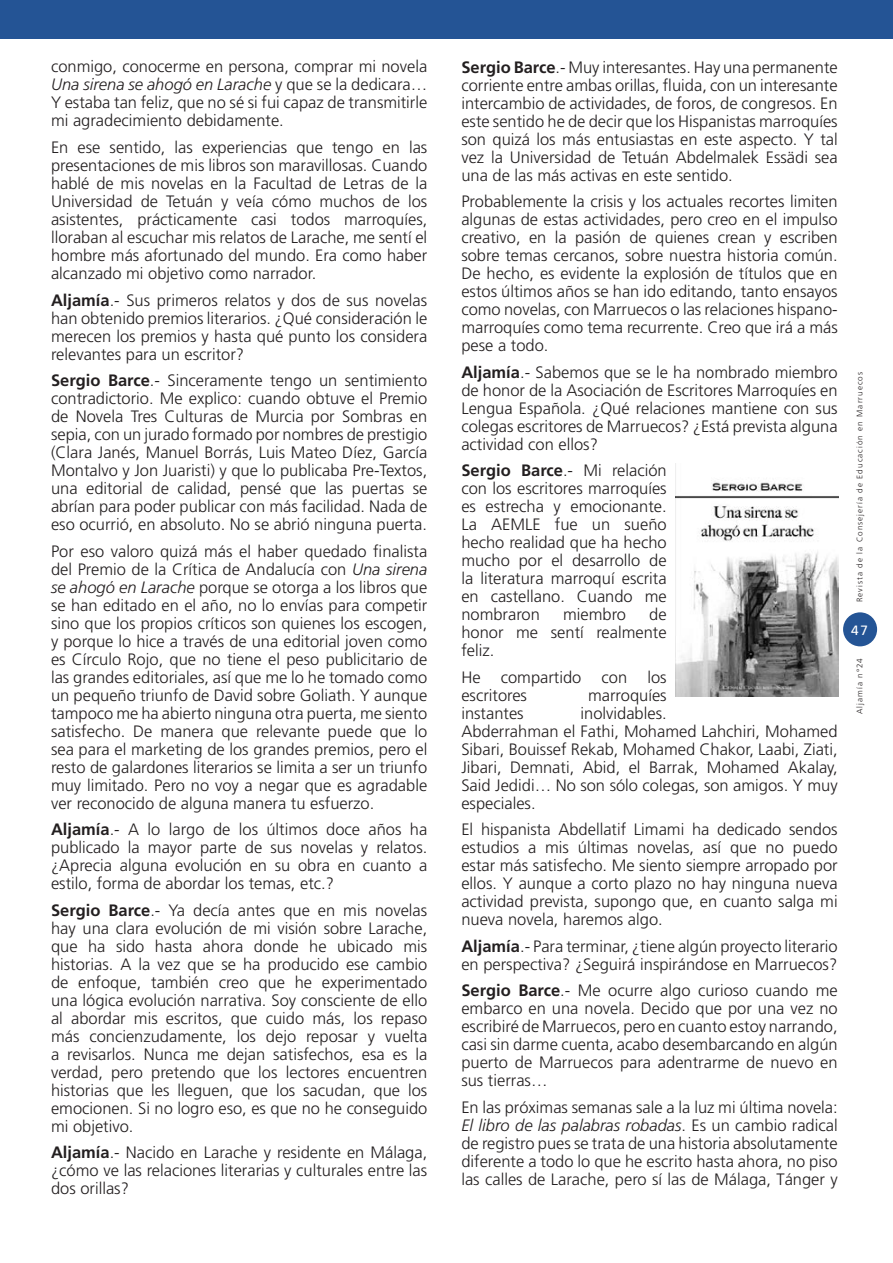
<style>
.page{position:relative;width:893px;height:1263px;background:#fff}
.page>*{position:absolute;margin:0;border:0;box-sizing:border-box;transform-origin:0 0}
.n00{font:300 16.5px/18px "Frutiger";color:#231f20;text-align:justify}
.t1{font:13.5px "Frutiger";color:#fff}
.t2{font:300 8.1px "Frutiger";letter-spacing:.13em;color:#231f20}
.s1{font-style:italic}
.s2{font-weight:700}
</style>
<div class="page">
<div style="left:0;top:0;width:893px;height:38px;background:#245495"></div>
<img style="left:675px;top:463px;width:164px;height:234px">
<div style="left:843px;top:612px;width:34px;height:34px;background:#245495;border-radius:50%"></div>
<p class="n00" style="left:51px;top:58px;width:378px">conmigo, conocerme en persona, comprar mi novela <span class="s1">Una sirena se ahogó en Larache</span> y que se la dedicara… Y estaba tan feliz, que no sé si fui capaz de transmitirle mi agradecimiento debidamente.</p>
<p class="n00" style="left:51px;top:138px;width:378px">En ese sentido, las experiencias que tengo en las presentaciones de mis libros son maravillosas. Cuando hablé de mis novelas en la Facultad de Letras de la Universidad de Tetuán y veía cómo muchos de los asistentes, prácticamente casi todos marroquíes, lloraban al escuchar mis relatos de Larache, me sentí el hombre más afortunado del mundo. Era como haber alcanzado mi objetivo como narrador.</p>
<p class="n00" style="left:51px;top:291px;width:378px"><span class="s2">Aljamía</span>.- Sus primeros relatos y dos de sus novelas han obtenido premios literarios. ¿Qué consideración le merecen los premios y hasta qué punto los considera relevantes para un escritor?</p>
<p class="n00" style="left:51px;top:371px;width:378px"><span class="s2">Sergio Barce</span>.- Sinceramente tengo un sentimiento contradictorio. Me explico: cuando obtuve el Premio de Novela Tres Culturas de Murcia por Sombras en sepia, con un jurado formado por nombres de prestigio (Clara Janés, Manuel Borrás, Luis Mateo Díez, García Montalvo y Jon Juaristi) y que lo publicaba Pre-Textos, una editorial de calidad, pensé que las puertas se abrían para poder publicar con más facilidad. Nada de eso ocurrió, en absoluto. No se abrió ninguna puerta.</p>
<p class="n00" style="left:51px;top:542px;width:378px">Por eso valoro quizá más el haber quedado finalista del Premio de la Crítica de Andalucía con <span class="s1">Una sirena se ahogó en Larache</span> porque se otorga a los libros que se han editado en el año, no lo envías para competir sino que los propios críticos son quienes los escogen, y porque lo hice a través de una editorial joven como es Círculo Rojo, que no tiene el peso publicitario de las grandes editoriales, así que me lo he tomado como un pequeño triunfo de David sobre Goliath. Y aunque tampoco me ha abierto ninguna otra puerta, me siento satisfecho. De manera que relevante puede que lo sea para el marketing de los grandes premios, pero el resto de galardones literarios se limita a ser un triunfo muy limitado. Pero no voy a negar que es agradable ver reconocido de alguna manera tu esfuerzo.</p>
<p class="n00" style="left:51px;top:820px;width:378px"><span class="s2">Aljamía</span>.- A lo largo de los últimos doce años ha publicado la mayor parte de sus novelas y relatos. ¿Aprecia alguna evolución en su obra en cuanto a estilo, forma de abordar los temas, etc.?</p>
<p class="n00" style="left:51px;top:901px;width:378px"><span class="s2">Sergio Barce</span>.- Ya decía antes que en mis novelas hay una clara evolución de mi visión sobre Larache, que ha sido hasta ahora donde he ubicado mis historias. A la vez que se ha producido ese cambio de enfoque, también creo que he experimentado una lógica evolución narrativa. Soy consciente de ello al abordar mis escritos, que cuido más, los repaso más concienzudamente, los dejo reposar y vuelta a revisarlos. Nunca me dejan satisfechos, esa es la verdad, pero pretendo que los lectores encuentren historias que les lleguen, que los sacudan, que los emocionen. Si no logro eso, es que no he conseguido mi objetivo.</p>
<p class="n00" style="left:51px;top:1143px;width:378px"><span class="s2">Aljamía</span>.- Nacido en Larache y residente en Málaga, ¿cómo ve las relaciones literarias y culturales entre las dos orillas?</p>
<p class="n00" style="left:461px;top:58px;width:378px"><span class="s2">Sergio Barce</span>.- Muy interesantes. Hay una permanente corriente entre ambas orillas, fluida, con un interesante intercambio de actividades, de foros, de congresos. En este sentido he de decir que los Hispanistas marroquíes son quizá los más entusiastas en este aspecto. Y tal vez la Universidad de Tetuán Abdelmalek Essädi sea una de las más activas en este sentido.</p>
<p class="n00" style="left:461px;top:192px;width:378px">Probablemente la crisis y los actuales recortes limiten algunas de estas actividades, pero creo en el impulso creativo, en la pasión de quienes crean y escriben sobre temas cercanos, sobre nuestra historia común.<br>De hecho, es evidente la explosión de títulos que en estos últimos años se han ido editando, tanto ensayos como novelas, con Marruecos o las relaciones hispano&shy;marroquíes como tema recurrente. Creo que irá a más pese a todo.</p>
<p class="n00" style="left:461px;top:363px;width:378px"><span class="s2">Aljamía</span>.- Sabemos que se le ha nombrado miembro de honor de la Asociación de Escritores Marroquíes en Lengua Española. ¿Qué relaciones mantiene con sus colegas escritores de Marruecos? ¿Está prevista alguna actividad con ellos?</p>
<p class="n00" style="left:461px;top:461px;width:207px"><span class="s2">Sergio Barce</span>.- Mi relación con los escritores marroquíes es estrecha y emocionante.<br>La AEMLE fue un sueño hecho realidad que ha hecho mucho por el desarrollo de la literatura marroquí escrita en castellano. Cuando me nombraron</p>
<p class="n00" style="left:461px;top:605px;width:207px;text-indent:188px">de honor me sentí realmente feliz.</p>
<p class="n00" style="left:461px;top:668px;width:207px">He compartido con los escritores</p>
<p class="n00" style="left:563px;top:605px;width:64px">miembro</p>
<p class="n00" style="left:588px;top:686px;width:80px">marroquíes</p>
<p class="n00" style="left:461px;top:704px;width:378px;text-align:left;text-indent:119px">inolvidables.<br>Abderrahman el Fathi, Mohamed Lahchiri, Mohamed Sibari, Bouissef Rekab, Mohamed Chakor, Laabi, Ziati, Jibari, Demnati, Abid, el Barrak, Mohamed Akalay, Said Jedidi… No son sólo colegas, son amigos. Y muy especiales.</p>
<p class="n00" style="left:461px;top:820px;width:378px">El hispanista Abdellatif Limami ha dedicado sendos estudios a mis últimas novelas, así que no puedo estar más satisfecho. Me siento siempre arropado por ellos. Y aunque a corto plazo no hay ninguna nueva actividad prevista, supongo que, en cuanto salga mi nueva novela, haremos algo.</p>
<p class="n00" style="left:461px;top:937px;width:378px"><span class="s2">Aljamía</span>.- Para terminar, ¿tiene algún proyecto literario en perspectiva? ¿Seguirá inspirándose en Marruecos?</p>
<p class="n00" style="left:461px;top:981px;width:378px"><span class="s2">Sergio Barce</span>.- Me ocurre algo curioso cuando me embarco en una novela. Decido que por una vez no escribiré de Marruecos, pero en cuanto estoy narrando, casi sin darme cuenta, acabo desembarcando en algún puerto de Marruecos para adentrarme de nuevo en sus tierras…</p>
<p class="n00" style="left:461px;top:1098px;width:378px">En las próximas semanas sale a la luz mi última novela:<br><span class="s1">El libro de las palabras robadas</span>. Es un cambio radical de registro pues se trata de una historia absolutamente diferente a todo lo que he escrito hasta ahora, no piso las calles de Larache, pero sí las de Málaga, Tánger y</p>
<p class="n00" style="left:461px;top:704px;width:64px">instantes</p>
<p class="t2" style="left:855px;top:602px;width:232px;rotate:-90deg">Revista de la Consejería de Educación en Marruecos</p>
<p class="t1" style="left:851px;top:622px;width:18px">47</p>
<p class="t2" style="left:855px;top:714px;width:58px;rotate:-90deg">Aljamía n°24</p>
</div>
